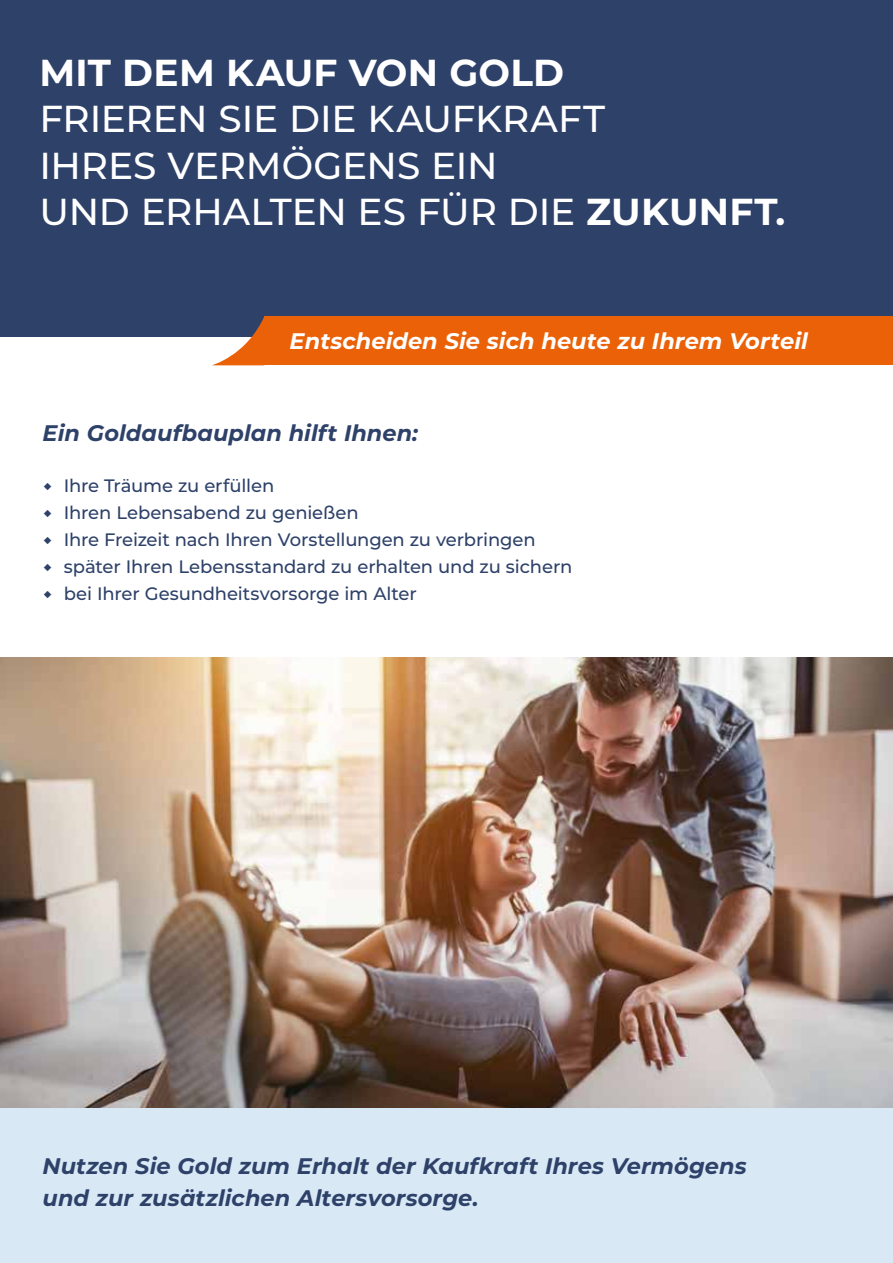
<style>
.page{position:relative;width:893px;height:1263px;background:#fff}
.page>*{position:absolute;margin:0;border:0;box-sizing:border-box;transform-origin:0 0}
.t1{font:500 37.5px/46.5px "Montserrat";letter-spacing:-.005em;color:#fff}
.t2{font:700 37.5px "Montserrat";letter-spacing:.005em;color:#fff}
.t3{font:italic 700 22.5px/31.5px "Montserrat";letter-spacing:.005em;color:#2e4169}
.t4{font:italic 700 22.5px "Montserrat";letter-spacing:.005em;color:#fff}
.t5{font:500 18px/27px "Montserrat";letter-spacing:-.01em;color:#2e4169}
.s1{font-weight:700}
</style>
<div class="page">
<div style="left:0;top:0;width:893px;height:337px;background:#2e4169"></div>
<img style="left:0;top:658px;width:893px;height:450px">
<div style="left:0;top:1108px;width:893px;height:155px;background:#d8e8f5"></div>
<hr style="left:892px;top:0;width:1px;height:155px;background:#d8e8f5">
<div style="left:264px;top:316px;width:629px;height:49px;background:#eb6108"></div>
<svg style="left:213px;top:317px;width:51px;height:48px"></svg>
<h1 class="t2" style="left:39px;top:45px;width:526px">MIT DEM KAUF VON GOLD</h1>
<h1 class="t1" style="left:39px;top:94px;width:747px">FRIEREN SIE DIE KAUFKRAFT<br>IHRES VERMÖGENS EIN<br>UND ERHALTEN ES FÜR DIE <span class="s1">ZUKUNFT.</span></h1>
<p class="t4" style="left:290px;top:325px;width:520px">Entscheiden Sie sich heute zu Ihrem Vorteil</p>
<p class="t3" style="left:43px;top:416px;width:377px">Ein Goldaufbauplan hilft Ihnen:</p>
<p class="t5" style="left:64px;top:471px;width:510px">Ihre Träume zu erfüllen<br>Ihren Lebensabend zu genießen<br>Ihre Freizeit nach Ihren Vorstellungen zu verbringen später Ihren Lebensstandard zu erhalten und zu sichern bei Ihrer Gesundheitsvorsorge im Alter</p>
<p class="t3" style="left:43px;top:1149px;width:706px">Nutzen Sie Gold zum Erhalt der Kaufkraft Ihres Vermögens und zur zusätzlichen Altersvorsorge.</p>
</div>
